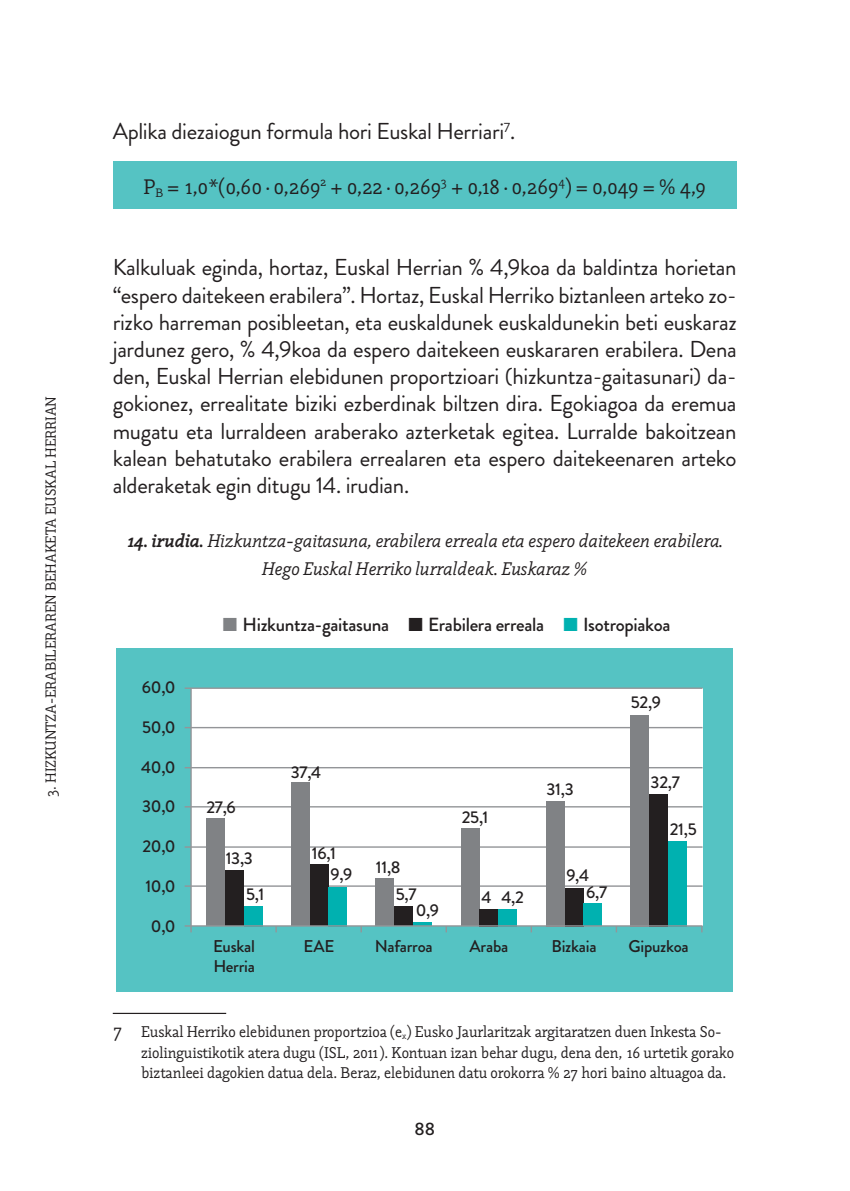
<style>
.page{position:relative;width:850px;height:1191px;background:#fff}
.page>*{position:absolute;margin:0;border:0;box-sizing:border-box;transform-origin:0 0}
.t1{font:23px/27.2px "Brandon Grotesque";letter-spacing:-.015em;color:#231f20;text-align:justify}
.t2{font:23px "Napoleone Slab ITC Std";letter-spacing:-.02em;color:#231f20}
.t3{font:italic 20px/27.2px "Napoleone Slab ITC Std";letter-spacing:-.005em;color:#231f20;text-align:center}
.t4{font:500 19px "Brandon Grotesque";letter-spacing:-.015em;color:#231f20}
.t5{font:500 18px "Brandon Grotesque";color:#231f20}
.t6{font:17px/20.4px "Napoleone Slab ITC Std";letter-spacing:-.005em;color:#231f20}
.t7{font:500 17px/20.4px "Brandon Grotesque";letter-spacing:-.015em;color:#231f20}
.t8{font:16px "Napoleone Slab ITC Std";letter-spacing:-.005em;color:#231f20}
.s1{font-family:"Napoleone Slab ITC";font-weight:700}
.s2{color:#808285}
.s3{color:#00b1b0}
.s4{font-size:20px}
</style>
<div class="page">
<div style="left:113px;top:161px;width:623px;height:48px;background:#55c3c3"></div>
<hr style="left:113px;top:1013px;width:113px;height:1px;background:#231f20">
<div style="left:117px;top:648px;width:616px;height:343px;background:#55c3c3"></div>
<div style="left:191px;top:688px;width:511px;height:238px;background:#fff"></div>
<hr style="left:185px;top:687px;width:517px;height:2px;background:#939598">
<hr style="left:185px;top:727px;width:517px;height:1px;background:#939598">
<hr style="left:185px;top:767px;width:517px;height:1px;background:#939598">
<hr style="left:185px;top:846px;width:517px;height:2px;background:#939598">
<hr style="left:190px;top:688px;width:2px;height:244px;background:#939598">
<hr style="left:185px;top:806px;width:517px;height:1px;background:#939598">
<hr style="left:185px;top:885px;width:517px;height:2px;background:#939598">
<svg style="left:275px;top:926px;width:2px;height:6px"></svg>
<svg style="left:360px;top:926px;width:2px;height:6px"></svg>
<svg style="left:445px;top:926px;width:2px;height:6px"></svg>
<svg style="left:530px;top:926px;width:2px;height:6px"></svg>
<div style="left:206px;top:818px;width:19px;height:108px;background:#808285"></div>
<div style="left:225px;top:870px;width:19px;height:56px;background:#231f20"></div>
<div style="left:244px;top:906px;width:18px;height:20px;background:#00b1b0"></div>
<div style="left:291px;top:782px;width:18px;height:144px;background:#808285"></div>
<div style="left:309px;top:865px;width:19px;height:61px;background:#231f20"></div>
<div style="left:328px;top:887px;width:19px;height:39px;background:#00b1b0"></div>
<div style="left:375px;top:878px;width:19px;height:48px;background:#808285"></div>
<div style="left:394px;top:906px;width:19px;height:20px;background:#231f20"></div>
<hr style="left:413px;top:922px;width:19px;height:4px;background:#00b1b0">
<div style="left:460px;top:829px;width:19px;height:97px;background:#808285"></div>
<div style="left:479px;top:909px;width:19px;height:17px;background:#231f20"></div>
<div style="left:498px;top:909px;width:19px;height:17px;background:#00b1b0"></div>
<div style="left:545px;top:801px;width:19px;height:125px;background:#808285"></div>
<div style="left:564px;top:888px;width:19px;height:38px;background:#231f20"></div>
<div style="left:583px;top:903px;width:19px;height:23px;background:#00b1b0"></div>
<div style="left:630px;top:715px;width:19px;height:211px;background:#808285"></div>
<div style="left:649px;top:794px;width:19px;height:132px;background:#231f20"></div>
<div style="left:668px;top:841px;width:19px;height:85px;background:#00b1b0"></div>
<hr style="left:185px;top:925px;width:517px;height:1px;background:#939598">
<p class="t8" style="left:45px;top:796px;width:402px;rotate:-90deg">3. HIZKUNTZA-ERABILERAREN BEHAKETA EUSKAL HERRIAN</p>
<p class="t1" style="left:113px;top:121px;width:415px">Aplika diezaiogun formula hori Euskal Herriari<sup>7</sup>. <sup>2</sup></p>
<p class="t2" style="left:143px;top:178px;width:564px">P<sub>B</sub> = 1,0*(0,60·0,269<sup>2</sup> + 0,22·0,269<sup>3</sup> + 0,18·0,269<sup>4</sup>) = 0,049 = % 4,9</p>
<p class="t1" style="left:113px;top:257px;width:625px">Kalkuluak eginda, hortaz, Euskal Herrian % 4,9koa da baldintza horietan “espero daitekeen erabilera”. Hortaz, Euskal Herriko biztanleen arteko zo&shy;rizko harreman posibleetan, eta euskaldunek euskaldunekin beti euskaraz jardunez gero, % 4,9koa da espero daitekeen euskararen erabilera. Dena den, Euskal Herrian elebidunen proportzioari (hizkuntza-gaitasunari) da&shy;gokionez, errealitate biziki ezberdinak biltzen dira. Egokiagoa da eremua mugatu eta lurraldeen araberako azterketak egitea. Lurralde bakoitzean kalean behatutako erabilera errealaren eta espero daitekeenaren arteko alderaketak egin ditugu 14. irudian.</p>
<p class="t3" style="left:127px;top:529px;width:598px"><span class="s1">14. irudia.</span> Hizkuntza-gaitasuna, erabilera erreala eta espero daitekeen erabilera.<br>Hego Euskal Herriko lurraldeak. Euskaraz %</p>
<p class="t7" style="left:142px;top:679px;width:35px">60,0</p>
<p class="t7" style="left:142px;top:719px;width:35px">50,0</p>
<p class="t7" style="left:141px;top:759px;width:36px">40,0</p>
<p class="t7" style="left:142px;top:798px;width:35px">30,0</p>
<p class="t7" style="left:142px;top:838px;width:35px">20,0</p>
<p class="t7" style="left:145px;top:878px;width:32px">10,0</p>
<p class="t7" style="left:151px;top:918px;width:26px">0,0</p>
<p class="t4" style="left:223px;top:617px;width:449px"><span class="s2">■</span> Hizkuntza-gaitasuna ■ Erabilera erreala <span class="s3">■</span> Isotropiakoa</p>
<p class="t7" style="left:206px;top:799px;width:31px">27,6</p>
<p class="t7" style="left:246px;top:842px;width:20px;line-height:35.8px;text-indent:-20px">13,3<br>5,1</p>
<p class="t7" style="left:213px;top:938px;width:43px">Euskal<br>Herria</p>
<p class="t7" style="left:291px;top:764px;width:32px">37,4</p>
<p class="t7" style="left:330px;top:844px;width:23px;line-height:21.4px;text-indent:-19px">16,1<br>9,9</p>
<p class="t7" style="left:631px;top:694px;width:32px">52,9</p>
<p class="t7" style="left:396px;top:855px;width:22px;line-height:27.8px;text-indent:-20px">11,8<br>5,7</p>
<p class="t7" style="left:416px;top:903px;width:25px">0,9</p>
<p class="t7" style="left:462px;top:809px;width:28px">25,1</p>
<p class="t7" style="left:481px;top:889px;width:44px">4 4,2</p>
<p class="t7" style="left:546px;top:781px;width:29px">31,3</p>
<p class="t7" style="left:586px;top:869px;width:22px;line-height:17.4px;text-indent:-20px">9,4<br>6,7</p>
<p class="t7" style="left:650px;top:774px;width:31px">32,7</p>
<p class="t7" style="left:670px;top:821px;width:29px">21,5</p>
<p class="t7" style="left:304px;top:938px;width:32px">EAE</p>
<p class="t7" style="left:375px;top:938px;width:59px">Nafarroa</p>
<p class="t7" style="left:469px;top:938px;width:40px">Araba</p>
<p class="t7" style="left:551px;top:938px;width:46px">Bizkaia</p>
<p class="t7" style="left:628px;top:938px;width:62px">Gipuzkoa</p>
<p class="t6" style="left:141px;top:1023px;width:594px;text-indent:-28px"><span class="s4">7</span> Euskal Herriko elebidunen proportzioa (e<sub>x</sub>) Eusko Jaurlaritzak argitaratzen duen Inkesta So&shy;ziolinguistikotik atera dugu (ISL, 2011). Kontuan izan behar dugu, dena den, 16 urtetik gorako biztanleei dagokien datua dela. Beraz, elebidunen datu orokorra % 27 hori baino altuagoa da.</p>
<p class="t5" style="left:414px;top:1122px;width:22px">88</p>
</div>
